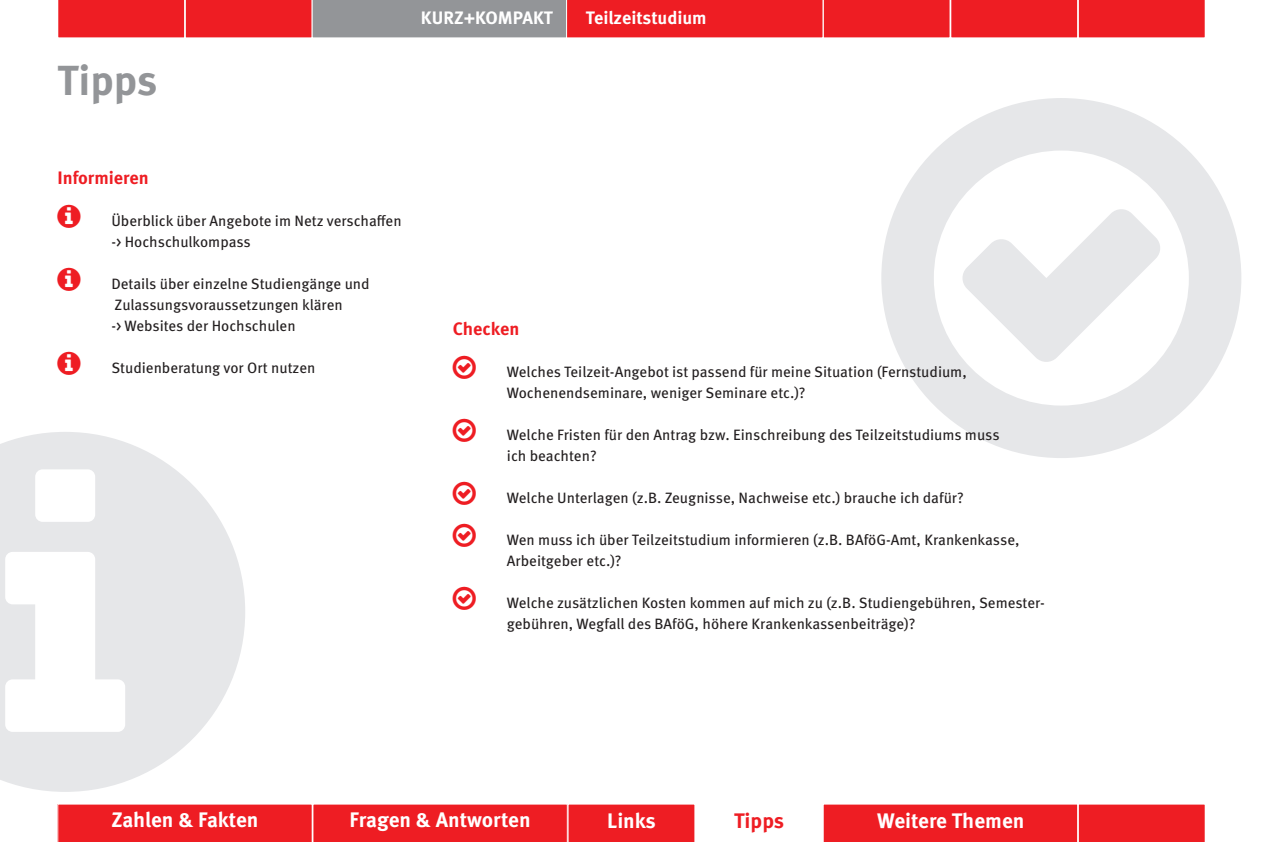
<style>
.page{position:relative;width:1263px;height:842px;background:#fff}
.page>*{position:absolute;margin:0;border:0;box-sizing:border-box;transform-origin:0 0}
.t1{font:700 42px "Meta Pro";color:#939598}
.t2{font:700 21px "Meta Pro";color:#fff}
.t3{font:700 21px "Meta Pro";color:#ee1d23}
.t4{font:700 18px "Meta Pro";color:#fff}
.t5{font:700 18px "Meta Pro";color:#ee1d23}
.t6{font:15px/21px "Meta Pro";color:#231f20}
</style>
<div class="page">
<svg style="left:0;top:432px;width:245px;height:360px;fill:#e6e7e9"></svg>
<svg style="left:881px;top:98px;width:360px;height:360px"></svg>
<svg style="left:58px;top:0;width:1147px;height:38px;background:#da3c41"></svg>
<svg style="left:57px;top:804px;width:1148px;height:38px;background:#f03a40"></svg>
<h1 class="t1" style="left:57px;top:48px;width:102px">Tipps</h1>
<p class="t4" style="left:421px;top:4px;width:133px">KURZ+KOMPAKT</p>
<p class="t4" style="left:586px;top:4px;width:122px">Teilzeitstudium</p>
<p class="t5" style="left:57px;top:163px;width:93px">Informieren</p>
<p class="t6" style="left:111px;top:209px;width:292px">Überblick über Angebote im Netz verschaffen -&gt; Hochschulkompass</p>
<p class="t6" style="left:111px;top:272px;width:260px">Details über einzelne Studiengänge und<br>Zulassungsvoraussetzungen klären<br>-&gt; Websites der Hochschulen</p>
<p class="t6" style="left:111px;top:356px;width:206px">Studienberatung vor Ort nutzen</p>
<p class="t5" style="left:453px;top:314px;width:68px">Checken</p>
<p class="t6" style="left:507px;top:360px;width:461px">Welches Teilzeit-Angebot ist passend für meine Situation (Fernstudium,<br>Wochenendseminare, weniger Seminare etc.)?</p>
<p class="t6" style="left:507px;top:423px;width:494px">Welche Fristen für den Antrag bzw. Einschreibung des Teilzeitstudiums muss ich beachten?</p>
<p class="t6" style="left:507px;top:486px;width:458px">Welche Unterlagen (z.B. Zeugnisse, Nachweise etc.) brauche ich dafür?</p>
<p class="t6" style="left:507px;top:528px;width:514px">Wen muss ich über Teilzeitstudium informieren (z.B. BAföG-Amt, Krankenkasse,<br>Arbeitgeber etc.)?</p>
<p class="t6" style="left:507px;top:591px;width:540px">Welche zusätzlichen Kosten kommen auf mich zu (z.B. Studiengebühren, Semester&shy;gebühren, Wegfall des BAföG, höhere Krankenkassenbeiträge)?</p>
<h2 class="t2" style="left:111px;top:804px;width:149px">Zahlen &amp; Fakten</h2>
<h2 class="t2" style="left:350px;top:804px;width:183px">Fragen &amp; Antworten</h2>
<h2 class="t2" style="left:607px;top:804px;width:50px">Links</h2>
<h2 class="t3" style="left:734px;top:804px;width:52px">Tipps</h2>
<h2 class="t2" style="left:877px;top:804px;width:149px">Weitere Themen</h2>
</div>
